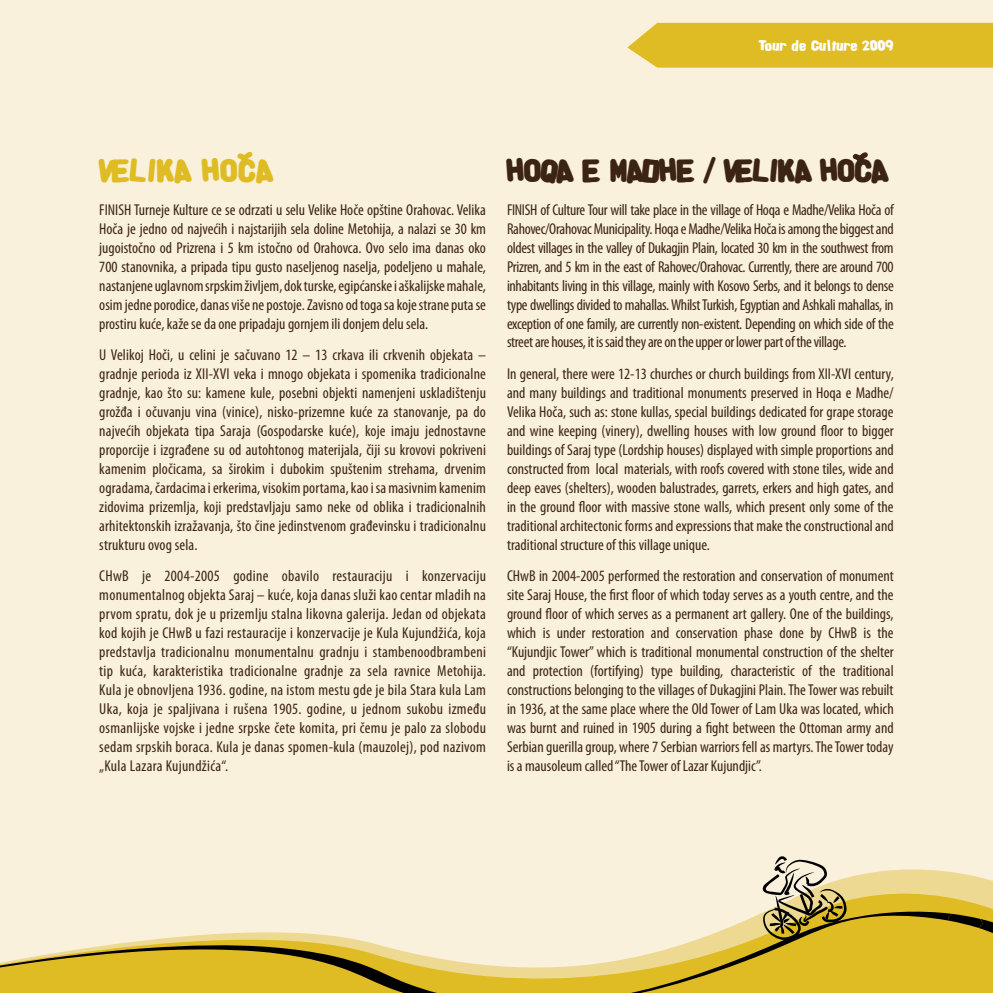
<style>
.page{position:relative;width:993px;height:993px;background:#fff}
.page>*{position:absolute;margin:0;border:0;box-sizing:border-box;transform-origin:0 0}
.t1{font:31.5px "Alpha Fridge Magnets";letter-spacing:-.03em;color:#3c2415}
.t2{font:31.5px "Alpha Fridge Magnets";color:#dfbb24}
.t3{font:condensed 15.75px/18.9px "Myriad Pro";color:#3c2415;text-align:justify}
.t4{font:14px "Alpha Fridge Magnets";color:#fff}
</style>
<div class="page">
<div style="left:0;top:0;width:992px;height:992px;background:#f9f1db"></div>
<svg style="left:847px;top:869px;width:145px;height:41px;background:#ead277"></svg>
<svg style="left:728px;top:910px;width:264px;height:18px;background:#bca23c"></svg>
<svg style="left:947px;top:913px;width:36px;height:14px"></svg>
<svg style="left:0;top:928px;width:992px;height:64px;fill:#dfbb24"></svg>
<div style="left:627px;top:23px;width:365px;height:45px;background:#dfbb24"></div>
<svg style="left:756px;top:856px;width:91px;height:83px"></svg>
<svg style="left:237px;top:152px;width:16px;height:15px"></svg>
<svg style="left:852px;top:152px;width:16px;height:15px"></svg>
<p class="t4" style="left:759px;top:36px;width:136px">Tour de Culture 2009</p>
<h1 class="t2" style="left:99px;top:149px;width:175px">VELIKA HOCA</h1>
<p class="t3" style="left:99px;top:200px;width:388px">FINISH Turneje Kulture ce se odrzati u selu Velike Hoče opštine Orahovac. Velika Hoča je jedno od najvećih i najstarijih sela doline Metohija, a nalazi se 30 km jugoistočno od Prizrena i 5 km istočno od Orahovca. Ovo selo ima danas oko 700 stanovnika, a pripada tipu gusto naseljenog naselja, podeljeno u mahale, nastanjene uglavnom srpskim življem, dok turske, egipćanske i aškalijske mahale, osim jedne porodice, danas više ne postoje. Zavisno od toga sa koje strane puta se prostiru kuće, kaže se da one pripadaju gornjem ili donjem delu sela.</p>
<p class="t3" style="left:99px;top:345px;width:388px">U Velikoj Hoči, u celini je sačuvano 12 – 13 crkava ili crkvenih objekata – gradnje perioda iz XII-XVI veka i mnogo objekata i spomenika tradicionalne gradnje, kao što su: kamene kule, posebni objekti namenjeni uskladištenju grožđa i očuvanju vina (vinice), nisko-prizemne kuće za stanovanje, pa do najvećih objekata tipa Saraja (Gospodarske kuće), koje imaju jednostavne proporcije i izgrađene su od autohtonog materijala, čiji su krovovi pokriveni kamenim pločicama, sa širokim i dubokim spuštenim strehama, drvenim ogradama, čardacima i erkerima, visokim portama, kao i sa masivnim kamenim zidovima prizemlja, koji predstavljaju samo neke od oblika i tradicionalnih arhitektonskih izražavanja, što čine jedinstvenom građevinsku i tradicionalnu strukturu ovog sela.</p>
<p class="t3" style="left:99px;top:566px;width:388px">CHwB je 2004-2005 godine obavilo restauraciju i konzervaciju monumentalnog objekta Saraj – kuće, koja danas služi kao centar mladih na prvom spratu, dok je u prizemlju stalna likovna galerija. Jedan od objekata kod kojih je CHwB u fazi restauracije i konzervacije je Kula Kujundžića, koja predstavlja tradicionalnu monumentalnu gradnju i stambenoodbrambeni tip kuća, karakteristika tradicionalne gradnje za sela ravnice Metohija.<br>Kula je obnovljena 1936. godine, na istom mestu gde je bila Stara kula Lam Uka, koja je spaljivana i rušena 1905. godine, u jednom sukobu između osmanlijske vojske i jedne srpske čete komita, pri čemu je palo za slobodu sedam srpskih boraca. Kula je danas spomen-kula (mauzolej), pod nazivom „Kula Lazara Kujundžića“.</p>
<h1 class="t1" style="left:507px;top:149px;width:382px">HOQA E MADHE / VELIKA HOCA</h1>
<p class="t3" style="left:507px;top:200px;width:388px">FINISH of Culture Tour will take place in the village of Hoqa e Madhe/Velika Hoča of Rahovec/Orahovac Municipality. Hoqa e Madhe/Velika Hoča is among the biggest and oldest villages in the valley of Dukagjin Plain, located 30 km in the southwest from Prizren, and 5 km in the east of Rahovec/Orahovac. Currently, there are around 700 inhabitants living in this village, mainly with Kosovo Serbs, and it belongs to dense type dwellings divided to mahallas. Whilst Turkish, Egyptian and Ashkali mahallas, in exception of one family, are currently non-existent. Depending on which side of the street are houses, it is said they are on the upper or lower part of the village.</p>
<p class="t3" style="left:507px;top:364px;width:388px">In general, there were 12-13 churches or church buildings from XII-XVI century, and many buildings and traditional monuments preserved in Hoqa e Madhe/ Velika Hoča, such as: stone kullas, special buildings dedicated for grape storage and wine keeping (vinery), dwelling houses with low ground floor to bigger buildings of Saraj type (Lordship houses) displayed with simple proportions and constructed from local materials, with roofs covered with stone tiles, wide and deep eaves (shelters), wooden balustrades, garrets, erkers and high gates, and in the ground floor with massive stone walls, which present only some of the traditional architectonic forms and expressions that make the constructional and traditional structure of this village unique.</p>
<p class="t3" style="left:507px;top:566px;width:388px">CHwB in 2004-2005 performed the restoration and conservation of monument site Saraj House, the first floor of which today serves as a youth centre, and the ground floor of which serves as a permanent art gallery. One of the buildings, which is under restoration and conservation phase done by CHwB is the “Kujundjic Tower” which is traditional monumental construction of the shelter and protection (fortifying) type building, characteristic of the traditional constructions belonging to the villages of Dukagjini Plain. The Tower was rebuilt in 1936, at the same place where the Old Tower of Lam Uka was located, which was burnt and ruined in 1905 during a fight between the Ottoman army and Serbian guerilla group, where 7 Serbian warriors fell as martyrs. The Tower today is a mausoleum called “The Tower of Lazar Kujundjic”.</p>
</div>
